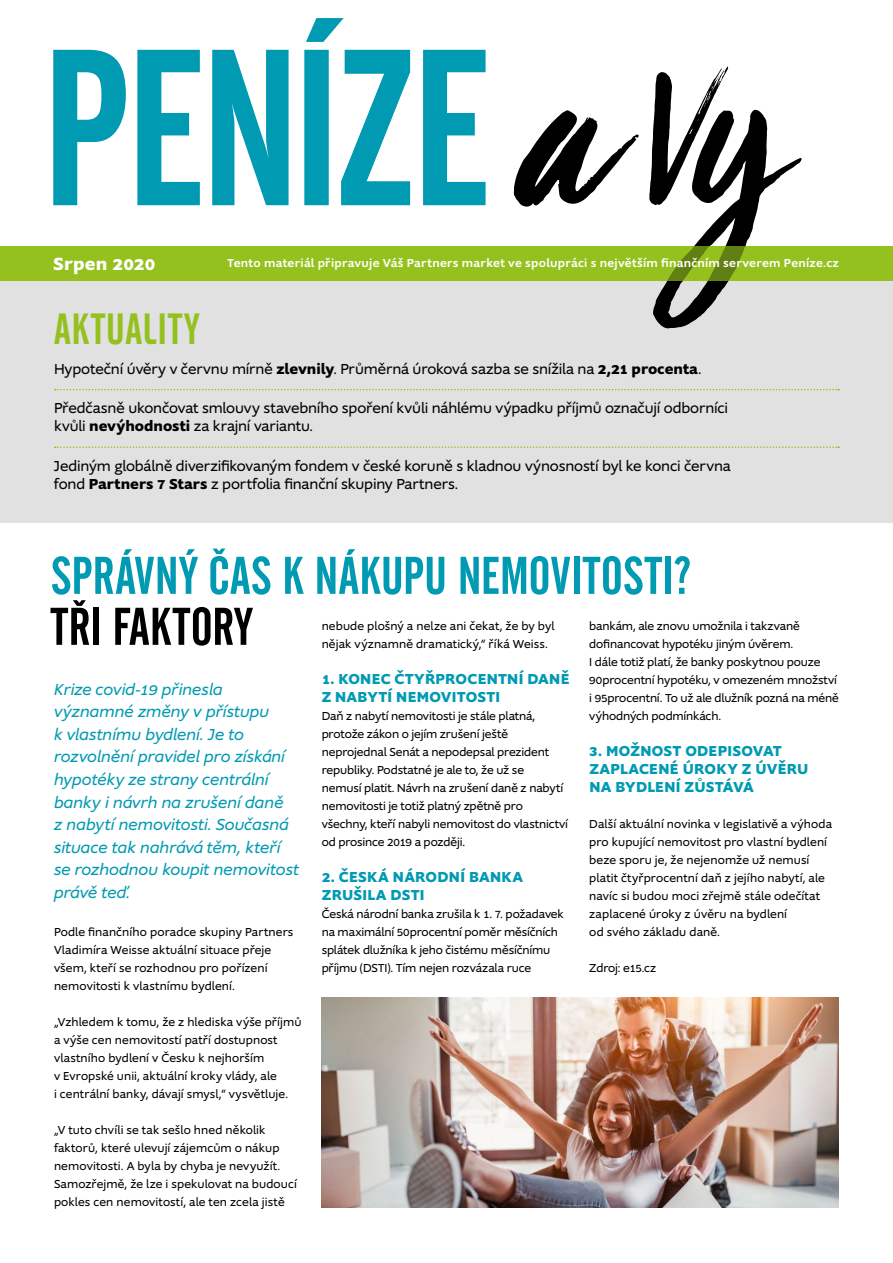
<style>
.page{position:relative;width:893px;height:1263px;background:#fff}
.page>*{position:absolute;margin:0;border:0;box-sizing:border-box;transform-origin:0 0}
.t1{font:52.5px "cafeta";letter-spacing:.005em;color:#009ab2}
.t2{font:52.5px "cafeta";letter-spacing:.005em;color:#000}
.t3{font:43.35px "cafeta";letter-spacing:.02em;color:#95c11f}
.t4{font:700 18.3px "Supra";letter-spacing:.01em;color:#fff}
.t5{font:italic 16.5px/22.5px "Supra";color:#009ab2}
.t6{font:15px/18px "Supra";letter-spacing:-.005em;color:#000}
.t7{font:700 15px/18px "Supra";letter-spacing:.015em;color:#009ab2}
.t8{font:12px/18px "Supra";letter-spacing:.005em;color:#000}
.t9{font:500 12px "Supra";letter-spacing:.025em;color:#fff}
.t10{font:12px "Supra";letter-spacing:-.015em;color:#000}
.s1{font-weight:700}
</style>
<div class="page">
<div style="left:0;top:281px;width:893px;height:241px;background:#e1e1e1"></div>
<svg style="left:53px;top:18px;width:433px;height:187px"></svg>
<svg style="left:55px;top:389px;width:784px;height:1px"></svg>
<svg style="left:55px;top:446px;width:784px;height:2px"></svg>
<svg style="left:513px;top:67px;width:289px;height:262px"></svg>
<div style="left:1px;top:246px;width:892px;height:35px;background:#95c11f"></div>
<svg style="left:667px;top:246px;width:79px;height:35px"></svg>
<img style="left:322px;top:997px;width:517px;height:211px">
<h3 class="t4" style="left:53px;top:251px;width:104px">Srpen 2020</h3>
<p class="t9" style="left:227px;top:255px;width:613px">Tento materiál připravuje Váš Partners market ve spolupráci s největším finančním serverem Peníze.cz</p>
<h2 class="t3" style="left:54px;top:305px;width:147px">AKTUALITY</h2>
<p class="t6" style="left:54px;top:360px;width:649px">Hypoteční úvěry v červnu mírně <span class="s1">zlevnily</span>. Průměrná úroková sazba se snížila na <span class="s1">2,21 procenta</span>.</p>
<p class="t6" style="left:54px;top:399px;width:676px">Předčasně ukončovat smlouvy stavebního spoření kvůli náhlému výpadku příjmů označují odborníci kvůli <span class="s1">nevýhodnosti</span> za krajní variantu.</p>
<p class="t6" style="left:54px;top:457px;width:678px">Jediným globálně diverzifikovaným fondem v české koruně s kladnou výnosností byl ke konci června fond <span class="s1">Partners 7 Stars</span> z portfolia finanční skupiny Partners.</p>
<h1 class="t1" style="left:51px;top:546px;width:641px">SPRÁVNÝ ČAS K NÁKUPU NEMOVITOSTI?</h1>
<h1 class="t2" style="left:51px;top:597px;width:203px">TŘI FAKTORY</h1>
<p class="t8" style="left:322px;top:617px;width:234px">nebude plošný a nelze ani čekat, že by byl nějak významně dramatický,“ říká Weiss.</p>
<p class="t7" style="left:322px;top:670px;width:249px">1. KONEC ČTYŘPROCENTNÍ DANĚ<br>Z NABYTÍ NEMOVITOSTI</p>
<p class="t8" style="left:322px;top:707px;width:248px">Daň z nabytí nemovitosti je stále platná, protože zákon o jejím zrušení ještě neprojednal Senát a nepodepsal prezident republiky. Podstatné je ale to, že už se<br>nemusí platit. Návrh na zrušení daně z nabytí nemovitosti je totiž platný zpětně pro všechny, kteří nabyli nemovitost do vlastnictví od prosince 2019 a později.</p>
<p class="t7" style="left:322px;top:868px;width:203px">2. ČESKÁ NÁRODNÍ BANKA<br>ZRUŠILA DSTI</p>
<p class="t8" style="left:322px;top:905px;width:244px">Česká národní banka zrušila k 1. 7. požadavek na maximální 50procentní poměr měsíčních splátek dlužníka k jeho čistému měsíčnímu příjmu (DSTI). Tím nejen rozvázala ruce</p>
<p class="t8" style="left:589px;top:617px;width:251px">bankám, ale znovu umožnila i takzvaně dofinancovat hypotéku jiným úvěrem.<br>I dále totiž platí, že banky poskytnou pouze 90procentní hypotéku, v omezeném množství i 95procentní. To už ale dlužník pozná na méně výhodných podmínkách.</p>
<p class="t7" style="left:589px;top:742px;width:221px">3. MOŽNOST ODEPISOVAT<br>ZAPLACENÉ ÚROKY Z ÚVĚRU<br>NA BYDLENÍ ZŮSTÁVÁ</p>
<p class="t8" style="left:589px;top:815px;width:244px">Další aktuální novinka v legislativě a výhoda pro kupující nemovitost pro vlastní bydlení beze sporu je, že nejenomže už nemusí platit čtyřprocentní daň z jejího nabytí, ale navíc si budou moci zřejmě stále odečítat zaplacené úroky z úvěru na bydlení<br>od svého základu daně.</p>
<p class="t10" style="left:589px;top:960px;width:68px">Zdroj: e15.cz</p>
<p class="t5" style="left:54px;top:678px;width:247px">Krize covid-19 přinesla významné změny v přístupu<br>k vlastnímu bydlení. Je to rozvolnění pravidel pro získání hypotéky ze strany centrální banky i návrh na zrušení daně<br>z nabytí nemovitosti. Současná situace tak nahrává těm, kteří se rozhodnou koupit nemovitost právě teď.</p>
<p class="t8" style="left:54px;top:923px;width:241px">Podle finančního poradce skupiny Partners Vladimíra Weisse aktuální situace přeje všem, kteří se rozhodnou pro pořízení nemovitosti k vlastnímu bydlení.</p>
<p class="t8" style="left:54px;top:1013px;width:249px">„Vzhledem k tomu, že z hlediska výše příjmů a výše cen nemovitostí patří dostupnost vlastního bydlení v Česku k nejhorším<br>v Evropské unii, aktuální kroky vlády, ale<br>i centrální banky, dávají smysl,“ vysvětluje.</p>
<p class="t8" style="left:54px;top:1121px;width:244px">„V tuto chvíli se tak sešlo hned několik faktorů, které ulevují zájemcům o nákup nemovitosti. A byla by chyba je nevyužít.<br>Samozřejmě, že lze i spekulovat na budoucí pokles cen nemovitostí, ale ten zcela jistě</p>
</div>
